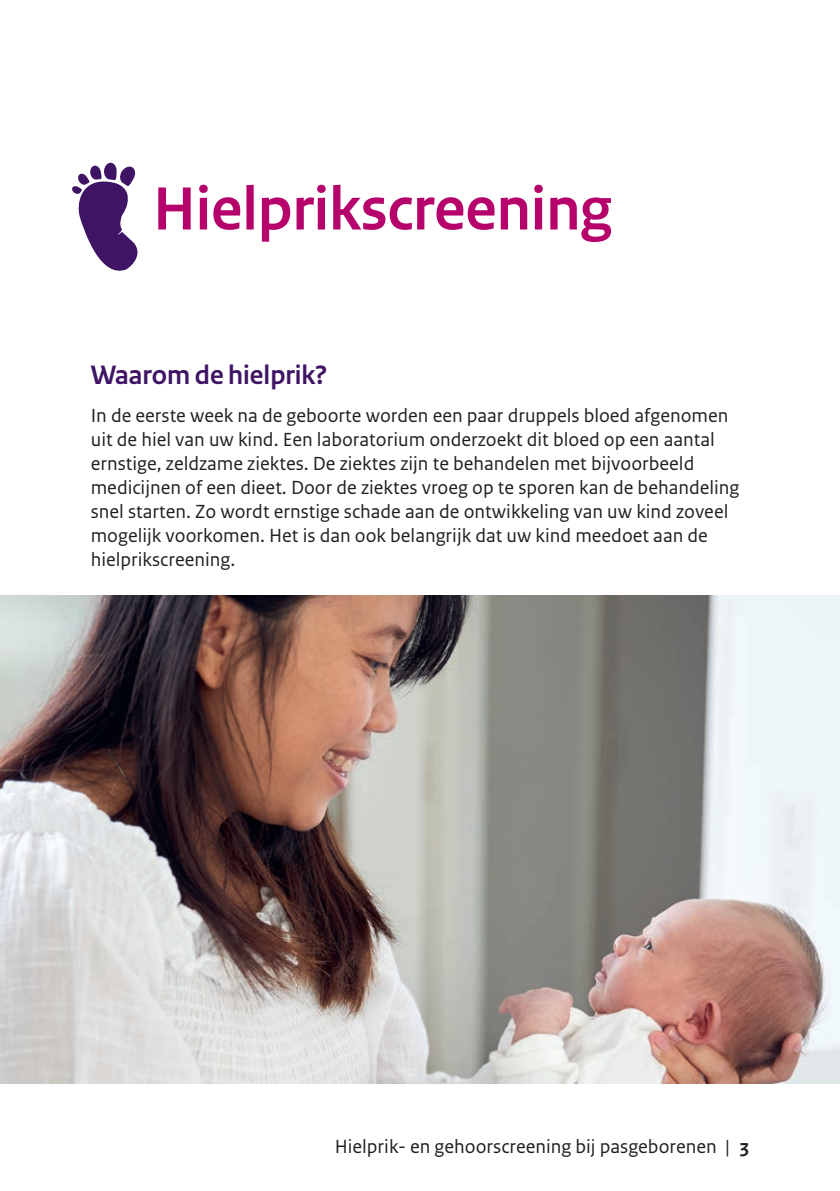
<style>
.page{position:relative;width:840px;height:1191px;background:#fff}
.page>*{position:absolute;margin:0;border:0;box-sizing:border-box;transform-origin:0 0}
._04_RIVM_Kop{font:700 64px "Rijksoverheid Sans Heading";color:#b6036c}
._05_RIVM_Paragraafko{font:700 28px "Rijksoverheid Sans Heading";color:#3f1464}
._10_RIVM_Broodtekst{font:20px/24px "Rijksoverheid Sans Text";color:#231f20}
.s1{font-weight:700}
</style>
<div class="page">
<img style="left:0;top:595px;width:839px;height:488px">
<svg style="left:72px;top:163px;width:66px;height:108px"></svg>
<h2 class="_04_RIVM_Kop" style="left:153px;top:173px;width:460px">Hielprikscreening</h2>
<p class="_05_RIVM_Paragraafko" style="left:91px;top:359px;width:238px">Waarom de hielprik?</p>
<p class="_10_RIVM_Broodtekst" style="left:91px;top:403px;width:649px">In de eerste week na de geboorte worden een paar druppels bloed afgenomen uit de hiel van uw kind. Een laboratorium onderzoekt dit bloed op een aantal ernstige, zeldzame ziektes. De ziektes zijn te behandelen met bijvoorbeeld medicijnen of een dieet. Door de ziektes vroeg op te sporen kan de behandeling snel starten. Zo wordt ernstige schade aan de ontwikkeling van uw kind zoveel mogelijk voorkomen. Het is dan ook belangrijk dat uw kind meedoet aan de hielprikscreening.</p>
<p class="_10_RIVM_Broodtekst" style="left:334px;top:1135px;width:416px">Hielprik- en gehoorscreening bij pasgeborenen | <span class="s1">3</span></p>
</div>
